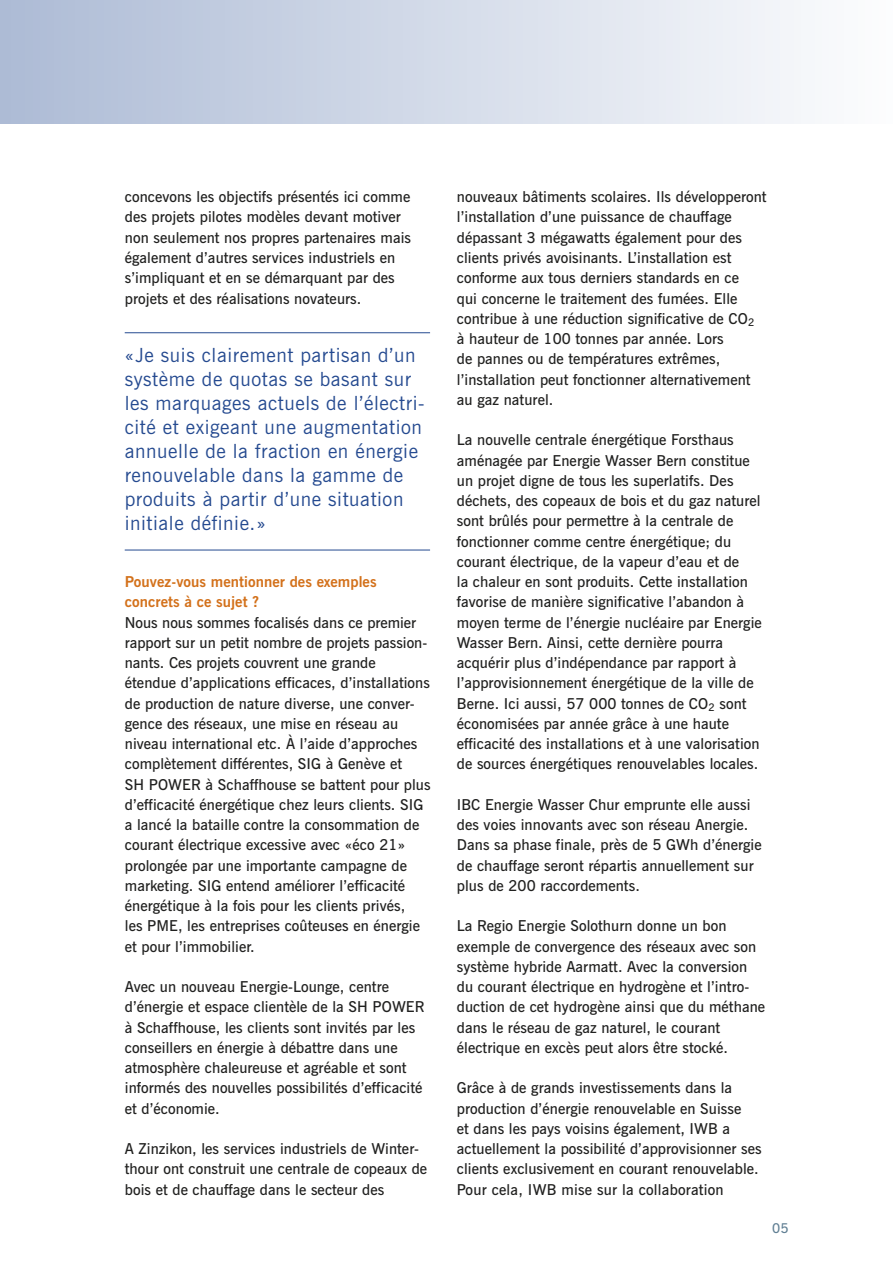
<style>
.page{position:relative;width:893px;height:1263px;background:#fff}
.page>*{position:absolute;margin:0;border:0;box-sizing:border-box;transform-origin:0 0}
.t1{font:19.5px/24px "News Gothic BT";letter-spacing:.03em;color:#254a90}
.t2{font:600 15px/20.2px "News Gothic BT";letter-spacing:.005em;color:#212120}
.t3{font:700 15px/20.2px "News Gothic BT";letter-spacing:.005em;color:#d3711b}
.t4{font:600 13.5px "News Gothic BT";color:#618094}
</style>
<div class="page">
<div style="left:0;top:0;width:893px;height:123px;background:linear-gradient(to right,#acbbd5,#fdfdfe)"></div>
<hr style="left:125px;top:332px;width:305px;height:1px;background:#254a90">
<hr style="left:125px;top:550px;width:305px;height:1px;background:#254a90">
<p class="t2" style="left:125px;top:188px;width:288px">concevons les objectifs présentés ici comme des projets pilotes modèles devant motiver non seulement nos propres partenaires mais également d’autres services industriels en s’impliquant et en se démarquant par des projets et des réalisations novateurs.</p>
<p class="t1" style="left:125px;top:345px;width:301px">«Je suis clairement partisan d’un système de quotas se basant sur les marquages actuels de l’électri&shy;cité et exigeant une augmentation annuelle de la fraction en énergie renouvelable dans la gamme de produits à partir d’une situation initiale définie.»</p>
<p class="t3" style="left:125px;top:573px;width:253px">Pouvez-vous mentionner des exemples concrets à ce sujet ?</p>
<p class="t2" style="left:125px;top:613px;width:307px">Nous nous sommes focalisés dans ce premier rapport sur un petit nombre de projets passion&shy;nants. Ces projets couvrent une grande étendue d’applications efficaces, d’installations de production de nature diverse, une conver&shy;gence des réseaux, une mise en réseau au niveau international etc. À l’aide d’approches complètement différentes, SIG à Genève et<br>SH POWER à Schaffhouse se battent pour plus d’efficacité énergétique chez leurs clients. SIG a lancé la bataille contre la consommation de courant électrique excessive avec «éco 21» prolongée par une importante campagne de marketing. SIG entend améliorer l’efficacité énergétique à la fois pour les clients privés,<br>les PME, les entreprises coûteuses en énergie et pour l’immobilier.</p>
<p class="t2" style="left:125px;top:978px;width:301px">Avec un nouveau Energie-Lounge, centre d’énergie et espace clientèle de la SH POWER à Schaffhouse, les clients sont invités par les conseillers en énergie à débattre dans une atmosphère chaleureuse et agréable et sont informés des nouvelles possibilités d’efficacité et d’économie.</p>
<p class="t2" style="left:125px;top:1140px;width:304px">A Zinzikon, les services industriels de Winter&shy;thour ont construit une centrale de copeaux de bois et de chauffage dans le secteur des</p>
<p class="t2" style="left:457px;top:188px;width:311px">nouveaux bâtiments scolaires. Ils développeront l’installation d’une puissance de chauffage dépassant 3 mégawatts également pour des clients privés avoisinants. L’installation est conforme aux tous derniers standards en ce<br>qui concerne le traitement des fumées. Elle contribue à une réduction significative de CO<sub>2<br></sub>à hauteur de 100 tonnes par année. Lors<br>de pannes ou de températures extrêmes, l’installation peut fonctionner alternativement au gaz naturel.</p>
<p class="t2" style="left:457px;top:431px;width:306px">La nouvelle centrale énergétique Forsthaus aménagée par Energie Wasser Bern constitue un projet digne de tous les superlatifs. Des déchets, des copeaux de bois et du gaz naturel sont brûlés pour permettre à la centrale de fonctionner comme centre énergétique; du courant électrique, de la vapeur d’eau et de<br>la chaleur en sont produits. Cette installation favorise de manière significative l’abandon à moyen terme de l’énergie nucléaire par Energie Wasser Bern. Ainsi, cette dernière pourra acquérir plus d’indépendance par rapport à l’approvisionnement énergétique de la ville de Berne. Ici aussi, 57 000 tonnes de CO<sub>2</sub> sont économisées par année grâce à une haute efficacité des installations et à une valorisation de sources énergétiques renouvelables locales.</p>
<p class="t2" style="left:457px;top:796px;width:306px">IBC Energie Wasser Chur emprunte elle aussi des voies innovants avec son réseau Anergie.<br>Dans sa phase finale, près de 5 GWh d’énergie de chauffage seront répartis annuellement sur plus de 200 raccordements.</p>
<p class="t2" style="left:457px;top:917px;width:310px">La Regio Energie Solothurn donne un bon exemple de convergence des réseaux avec son système hybride Aarmatt. Avec la conversion du courant électrique en hydrogène et l’intro&shy;duction de cet hydrogène ainsi que du méthane dans le réseau de gaz naturel, le courant électrique en excès peut alors être stocké.</p>
<p class="t2" style="left:457px;top:1079px;width:306px">Grâce à de grands investissements dans la production d’énergie renouvelable en Suisse<br>et dans les pays voisins également, IWB a actuellement la possibilité d’approvisionner ses clients exclusivement en courant renouvelable.<br>Pour cela, IWB mise sur la collaboration</p>
<p class="t4" style="left:772px;top:1223px;width:18px">05</p>
</div>
